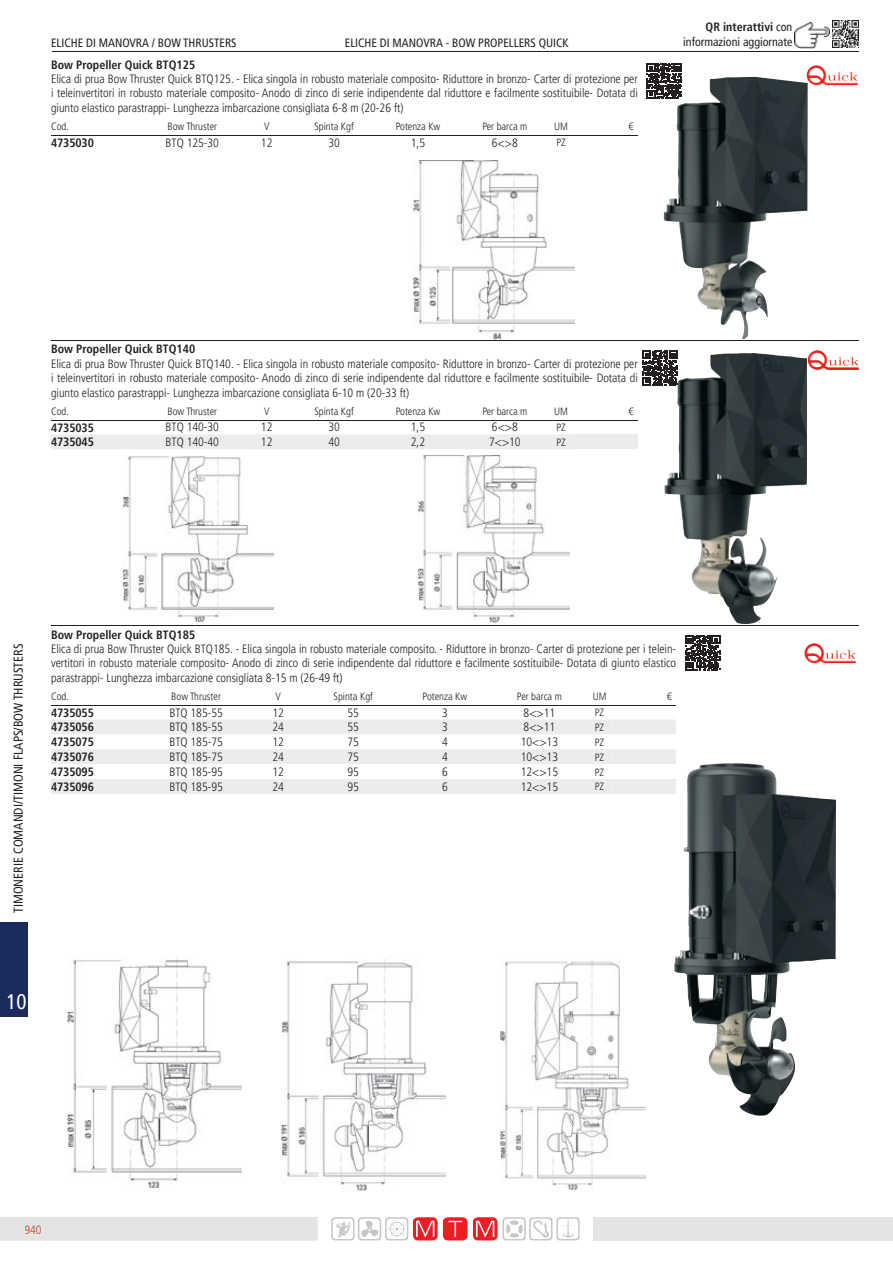
<style>
.page{position:relative;width:893px;height:1263px;background:#fff}
.page>*{position:absolute;margin:0;border:0;box-sizing:border-box;transform-origin:0 0}
.t1{font:condensed 21px "Frutiger LT Pro";color:#fff}
.t2{font:condensed 12.75px "Frutiger LT Pro";color:#231f20}
.t3{font:300 condensed 12px/14.4px "Frutiger LT Pro";color:#231f20;text-align:justify}
.t4{font:700 condensed 12px "Frutiger LT Pro";color:#231f20}
.t5{font:condensed 12px/14.7px "Frutiger LT Pro";color:#231f20;text-align:right}
.t6{font:300 condensed 12px "Frutiger LT Pro";color:#ee1d23}
.t7{font:300 condensed 10.5px "Frutiger LT Pro";color:#231f20}
.s1{font-weight:700}
</style>
<div class="page">
<div style="left:0;top:922px;width:27px;height:95px;background:#1a2b5c"></div>
<hr style="left:52px;top:51px;width:807px;height:1px;background:#231f20">
<svg style="left:331px;top:1217px;width:249px;height:23px"></svg>
<div style="left:0;top:1217px;width:318px;height:24px;background:#e4e4e4"></div>
<div style="left:25px;top:1225px;width:16px;height:9px;background:#e4e4e4"></div>
<div style="left:593px;top:1216px;width:300px;height:24px;background:#e4e4e4"></div>
<img style="left:795px;top:22px;width:34px;height:27px">
<img style="left:832px;top:21px;width:27px;height:27px">
<hr style="left:51px;top:340px;width:808px;height:1px;background:#231f20">
<hr style="left:51px;top:625px;width:808px;height:1px;background:#231f20">
<img style="left:413px;top:160px;width:161px;height:179px">
<img style="left:663px;top:77px;width:145px;height:262px">
<hr style="left:51px;top:135px;width:94px;height:1px;background:#231f20">
<hr style="left:145px;top:135px;width:95px;height:1px;background:#231f20">
<hr style="left:240px;top:135px;width:53px;height:1px;background:#231f20">
<hr style="left:293px;top:135px;width:82px;height:1px;background:#231f20">
<hr style="left:375px;top:135px;width:86px;height:1px;background:#231f20">
<hr style="left:461px;top:135px;width:87px;height:1px;background:#231f20">
<svg style="left:548px;top:135px;width:26px;height:1px"></svg>
<hr style="left:574px;top:135px;width:64px;height:1px;background:#231f20">
<svg style="left:647px;top:63px;width:35px;height:35px"></svg>
<img style="left:807px;top:65px;width:51px;height:20px">
<img style="left:123px;top:456px;width:150px;height:166px">
<img style="left:418px;top:455px;width:152px;height:168px">
<img style="left:664px;top:353px;width:143px;height:271px">
<div style="left:51px;top:434px;width:523px;height:15px;background:#ececee"></div>
<div style="left:574px;top:434px;width:64px;height:15px;background:#ececee"></div>
<hr style="left:51px;top:420px;width:94px;height:1px;background:#231f20">
<hr style="left:145px;top:420px;width:95px;height:1px;background:#231f20">
<hr style="left:240px;top:420px;width:53px;height:1px;background:#231f20">
<hr style="left:293px;top:420px;width:82px;height:1px;background:#231f20">
<hr style="left:375px;top:420px;width:86px;height:1px;background:#231f20">
<hr style="left:461px;top:420px;width:87px;height:1px;background:#231f20">
<svg style="left:548px;top:420px;width:26px;height:1px"></svg>
<hr style="left:574px;top:420px;width:64px;height:1px;background:#231f20">
<svg style="left:643px;top:350px;width:34px;height:35px"></svg>
<img style="left:808px;top:350px;width:51px;height:20px">
<img style="left:500px;top:961px;width:145px;height:229px">
<img style="left:281px;top:959px;width:164px;height:232px">
<img style="left:67px;top:958px;width:175px;height:230px">
<img style="left:674px;top:763px;width:162px;height:353px">
<svg style="left:51px;top:720px;width:625px;height:74px"></svg>
<hr style="left:51px;top:705px;width:94px;height:1px;background:#231f20">
<hr style="left:145px;top:705px;width:103px;height:1px;background:#231f20">
<hr style="left:248px;top:705px;width:61px;height:1px;background:#231f20">
<hr style="left:309px;top:705px;width:89px;height:1px;background:#231f20">
<hr style="left:398px;top:705px;width:94px;height:1px;background:#231f20">
<hr style="left:492px;top:705px;width:95px;height:1px;background:#231f20">
<svg style="left:587px;top:705px;width:25px;height:1px"></svg>
<hr style="left:612px;top:705px;width:64px;height:1px;background:#231f20">
<svg style="left:685px;top:635px;width:35px;height:35px"></svg>
<img style="left:804px;top:643px;width:52px;height:20px">
<p class="t5" style="left:51px;top:36px;width:187px">ELICHE DI MANOVRA / BOW THRUSTERS</p>
<p class="t5" style="left:345px;top:36px;width:225px">ELICHE DI MANOVRA - BOW PROPELLERS QUICK</p>
<p class="t4" style="left:51px;top:57px;width:146px">Bow Propeller Quick BTQ125</p>
<p class="t3" style="left:51px;top:72px;width:588px">Elica di prua Bow Thruster Quick BTQ125. - Elica singola in robusto materiale composito- Riduttore in bronzo- Carter di protezione per i teleinvertitori in robusto materiale composito- Anodo di zinco di serie indipendente dal riduttore e facilmente sostituibile- Dotata di giunto elastico parastrappi- Lunghezza imbarcazione consigliata 6-8 m (20-26 ft)</p>
<p class="t7" style="left:51px;top:120px;width:19px">Cod.</p>
<p class="t7" style="left:167px;top:120px;width:51px">Bow Thruster</p>
<p class="t7" style="left:264px;top:120px;width:7px">V</p>
<p class="t7" style="left:314px;top:120px;width:41px">Spinta Kgf</p>
<p class="t7" style="left:396px;top:120px;width:46px">Potenza Kw</p>
<p class="t7" style="left:482px;top:120px;width:47px">Per barca m</p>
<p class="t7" style="left:554px;top:120px;width:15px">UM</p>
<p class="t7" style="left:628px;top:120px;width:7px">€</p>
<p class="t4" style="left:51px;top:136px;width:44px">4735030</p>
<p class="t3" style="left:166px;top:135px;width:55px">BTQ 125-30</p>
<p class="t3" style="left:261px;top:135px;width:13px">12</p>
<p class="t3" style="left:328px;top:135px;width:13px">30</p>
<p class="t3" style="left:411px;top:135px;width:16px">1,5</p>
<p class="t3" style="left:492px;top:135px;width:27px">6&lt;&gt;8</p>
<p class="t7" style="left:557px;top:136px;width:11px">PZ</p>
<p class="t5" style="left:683px;top:20px;width:111px"><span class="s1">QR interattivi</span> con informazioni aggiornate</p>
<p class="t4" style="left:51px;top:342px;width:146px">Bow Propeller Quick BTQ140</p>
<p class="t3" style="left:51px;top:357px;width:588px">Elica di prua Bow Thruster Quick BTQ140. - Elica singola in robusto materiale composito- Riduttore in bronzo- Carter di protezione per i teleinvertitori in robusto materiale composito- Anodo di zinco di serie indipendente dal riduttore e facilmente sostituibile- Dotata di giunto elastico parastrappi- Lunghezza imbarcazione consigliata 6-10 m (20-33 ft)</p>
<p class="t7" style="left:51px;top:405px;width:19px">Cod.</p>
<p class="t7" style="left:167px;top:405px;width:51px">Bow Thruster</p>
<p class="t7" style="left:264px;top:405px;width:7px">V</p>
<p class="t7" style="left:314px;top:405px;width:41px">Spinta Kgf</p>
<p class="t7" style="left:396px;top:405px;width:46px">Potenza Kw</p>
<p class="t7" style="left:482px;top:405px;width:47px">Per barca m</p>
<p class="t7" style="left:554px;top:405px;width:15px">UM</p>
<p class="t7" style="left:628px;top:405px;width:7px">€</p>
<p class="t4" style="left:51px;top:420px;width:44px">4735035</p>
<p class="t3" style="left:166px;top:420px;width:55px">BTQ 140-30</p>
<p class="t3" style="left:261px;top:420px;width:13px">12</p>
<p class="t3" style="left:328px;top:420px;width:13px">30</p>
<p class="t3" style="left:411px;top:420px;width:16px">1,5</p>
<p class="t3" style="left:492px;top:420px;width:27px">6&lt;&gt;8</p>
<p class="t7" style="left:557px;top:421px;width:11px">PZ</p>
<p class="t4" style="left:51px;top:435px;width:44px">4735045</p>
<p class="t3" style="left:166px;top:435px;width:55px">BTQ 140-40</p>
<p class="t3" style="left:261px;top:435px;width:13px">12</p>
<p class="t3" style="left:328px;top:435px;width:13px">40</p>
<p class="t3" style="left:411px;top:435px;width:16px">2,2</p>
<p class="t3" style="left:489px;top:435px;width:33px">7&lt;&gt;10</p>
<p class="t7" style="left:557px;top:436px;width:11px">PZ</p>
<p class="t2" style="left:11px;top:913px;width:271px;rotate:-90deg">TIMONERIE COMANDI/TIMONI FLAPS/BOW THRUSTERS</p>
<p class="t4" style="left:51px;top:627px;width:146px">Bow Propeller Quick BTQ185</p>
<p class="t3" style="left:51px;top:642px;width:627px">Elica di prua Bow Thruster Quick BTQ185. - Elica singola in robusto materiale composito. - Riduttore in bronzo- Carter di protezione per i telein&shy;vertitori in robusto materiale composito- Anodo di zinco di serie indipendente dal riduttore e facilmente sostituibile- Dotata di giunto elastico parastrappi- Lunghezza imbarcazione consigliata 8-15 m (26-49 ft)</p>
<p class="t7" style="left:51px;top:690px;width:19px">Cod.</p>
<p class="t7" style="left:171px;top:690px;width:51px">Bow Thruster</p>
<p class="t7" style="left:276px;top:690px;width:7px">V</p>
<p class="t7" style="left:334px;top:690px;width:41px">Spinta Kgf</p>
<p class="t7" style="left:423px;top:690px;width:46px">Potenza Kw</p>
<p class="t7" style="left:517px;top:690px;width:47px">Per barca m</p>
<p class="t7" style="left:593px;top:690px;width:15px">UM</p>
<p class="t7" style="left:667px;top:690px;width:7px">€</p>
<p class="t4" style="left:51px;top:706px;width:44px">4735055</p>
<p class="t3" style="left:169px;top:705px;width:55px">BTQ 185-55</p>
<p class="t3" style="left:272px;top:705px;width:13px">12</p>
<p class="t3" style="left:347px;top:705px;width:13px">55</p>
<p class="t3" style="left:442px;top:705px;width:7px">3</p>
<p class="t3" style="left:524px;top:705px;width:33px">8&lt;&gt;11</p>
<p class="t7" style="left:595px;top:706px;width:11px">PZ</p>
<p class="t4" style="left:51px;top:720px;width:44px">4735056</p>
<p class="t3" style="left:169px;top:720px;width:55px">BTQ 185-55</p>
<p class="t3" style="left:272px;top:720px;width:13px">24</p>
<p class="t3" style="left:347px;top:720px;width:13px">55</p>
<p class="t3" style="left:442px;top:720px;width:7px">3</p>
<p class="t3" style="left:524px;top:720px;width:33px">8&lt;&gt;11</p>
<p class="t7" style="left:595px;top:721px;width:11px">PZ</p>
<p class="t4" style="left:51px;top:735px;width:44px">4735075</p>
<p class="t3" style="left:169px;top:735px;width:55px">BTQ 185-75</p>
<p class="t3" style="left:272px;top:735px;width:13px">12</p>
<p class="t3" style="left:347px;top:735px;width:13px">75</p>
<p class="t3" style="left:442px;top:735px;width:7px">4</p>
<p class="t3" style="left:521px;top:735px;width:39px">10&lt;&gt;13</p>
<p class="t7" style="left:595px;top:736px;width:11px">PZ</p>
<p class="t4" style="left:51px;top:750px;width:44px">4735076</p>
<p class="t3" style="left:169px;top:750px;width:55px">BTQ 185-75</p>
<p class="t3" style="left:272px;top:750px;width:13px">24</p>
<p class="t3" style="left:347px;top:750px;width:13px">75</p>
<p class="t3" style="left:442px;top:750px;width:7px">4</p>
<p class="t3" style="left:521px;top:750px;width:39px">10&lt;&gt;13</p>
<p class="t7" style="left:595px;top:751px;width:11px">PZ</p>
<p class="t4" style="left:51px;top:765px;width:44px">4735095</p>
<p class="t3" style="left:169px;top:765px;width:55px">BTQ 185-95</p>
<p class="t3" style="left:272px;top:765px;width:13px">12</p>
<p class="t3" style="left:347px;top:765px;width:13px">95</p>
<p class="t3" style="left:442px;top:765px;width:7px">6</p>
<p class="t3" style="left:521px;top:765px;width:39px">12&lt;&gt;15</p>
<p class="t7" style="left:595px;top:766px;width:11px">PZ</p>
<p class="t4" style="left:51px;top:780px;width:44px">4735096</p>
<p class="t3" style="left:169px;top:780px;width:55px">BTQ 185-95</p>
<p class="t3" style="left:272px;top:780px;width:13px">24</p>
<p class="t3" style="left:347px;top:780px;width:13px">95</p>
<p class="t3" style="left:442px;top:780px;width:7px">6</p>
<p class="t3" style="left:521px;top:780px;width:39px">12&lt;&gt;15</p>
<p class="t7" style="left:595px;top:781px;width:11px">PZ</p>
<h1 class="t1" style="left:6px;top:989px;width:22px">10</h1>
<p class="t6" style="left:24px;top:1223px;width:19px">940</p>
</div>
